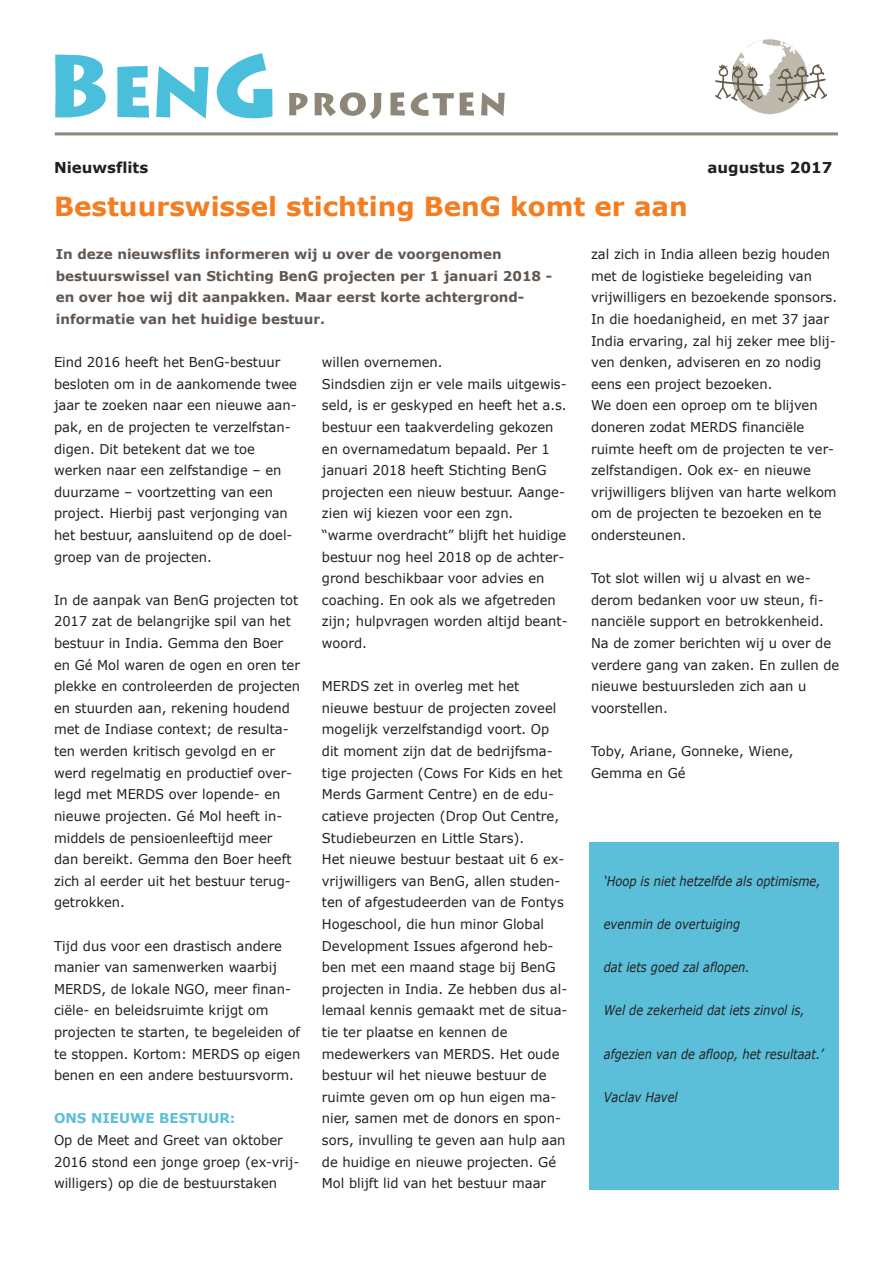
<style>
.page{position:relative;width:893px;height:1263px;background:#fff}
.page>*{position:absolute;margin:0;border:0;box-sizing:border-box;transform-origin:0 0}
.t1{font:700 26.25px "Verdana";color:#f47d21}
.t2{font:700 15px "Verdana";color:#231f20}
.t3{font:13.5px/21.6px "Verdana";color:#231f20}
.t4{font:700 13.5px/21.6px "Verdana";color:#615750}
.t5{font:italic 13.5px "Verdana";color:#231f20;scale:.85 1}
.t6{font:700 13.5px "Verdana";color:#5bbfda}
</style>
<div class="page">
<div style="left:589px;top:842px;width:250px;height:347px;background:#5bbfda"></div>
<svg style="left:289px;top:92px;width:216px;height:27px"></svg>
<svg style="left:55px;top:53px;width:217px;height:65px"></svg>
<hr style="left:55px;top:132px;width:783px;height:3px;background:#8e8677">
<svg style="left:715px;top:39px;width:112px;height:75px"></svg>
<p class="t2" style="left:54px;top:158px;width:96px">Nieuwsflits</p>
<p class="t2" style="left:708px;top:158px;width:126px">augustus 2017</p>
<h1 class="t1" style="left:54px;top:190px;width:635px">Bestuurswissel stichting BenG komt er aan</h1>
<p class="t4" style="left:56px;top:243px;width:498px">In deze nieuwsflits informeren wij u over de voorgenomen bestuurswissel van Stichting BenG projecten per 1 januari 2018 - en over hoe wij dit aanpakken. Maar eerst korte achtergrond - informatie van het huidige bestuur.</p>
<p class="t3" style="left:54px;top:351px;width:245px">Eind 2016 heeft het BenG-bestuur besloten om in de aankomende twee jaar te zoeken naar een nieuwe aan&shy;pak, en de projecten te verzelfstan&shy;digen. Dit betekent dat we toe werken naar een zelfstandige – en duurzame – voortzetting van een project. Hierbij past verjonging van het bestuur, aansluitend op de doel&shy;groep van de projecten.</p>
<p class="t3" style="left:54px;top:589px;width:248px">In de aanpak van BenG projecten tot<br>2017 zat de belangrijke spil van het bestuur in India. Gemma den Boer en Gé Mol waren de ogen en oren ter plekke en controleerden de projecten en stuurden aan, rekening houdend met de Indiase context; de resulta&shy;ten werden kritisch gevolgd en er werd regelmatig en productief over&shy;legd met MERDS over lopende- en nieuwe projecten. Gé Mol heeft in&shy;middels de pensioenleeftijd meer dan bereikt. Gemma den Boer heeft zich al eerder uit het bestuur terug&shy;getrokken.</p>
<p class="t3" style="left:54px;top:934px;width:248px">Tijd dus voor een drastisch andere manier van samenwerken waarbij MERDS, de lokale NGO, meer finan&shy;ciële- en beleidsruimte krijgt om projecten te starten, te begeleiden of te stoppen. Kortom: MERDS op eigen benen en een andere bestuursvorm.</p>
<p class="t6" style="left:54px;top:1110px;width:183px">ONS NIEUWE BESTUUR:</p>
<p class="t3" style="left:54px;top:1129px;width:247px">Op de Meet and Greet van oktober<br>2016 stond een jonge groep (ex-vrij&shy;willigers) op die de bestuurstaken</p>
<p class="t3" style="left:322px;top:351px;width:247px">willen overnemen.<br>Sindsdien zijn er vele mails uitgewis&shy;seld, is er geskyped en heeft het a.s. bestuur een taakverdeling gekozen en overnamedatum bepaald. Per 1 januari 2018 heeft Stichting BenG projecten een nieuw bestuur. Aange&shy;zien wij kiezen voor een zgn.<br>“warme overdracht” blijft het huidige bestuur nog heel 2018 op de achter&shy;grond beschikbaar voor advies en coaching. En ook als we afgetreden zijn; hulpvragen worden altijd beant&shy;woord.</p>
<p class="t3" style="left:322px;top:675px;width:247px">MERDS zet in overleg met het nieuwe bestuur de projecten zoveel mogelijk verzelfstandigd voort. Op dit moment zijn dat de bedrijfsma&shy;tige projecten (Cows For Kids en het Merds Garment Centre) en de edu&shy;catieve projecten (Drop Out Centre, Studiebeurzen en Little Stars).<br>Het nieuwe bestuur bestaat uit 6 ex&shy;vrijwilligers van BenG, allen studen&shy;ten of afgestudeerden van de Fontys Hogeschool, die hun minor Global Development Issues afgerond heb&shy;ben met een maand stage bij BenG projecten in India. Ze hebben dus al&shy;lemaal kennis gemaakt met de situa&shy;tie ter plaatse en kennen de medewerkers van MERDS. Het oude bestuur wil het nieuwe bestuur de ruimte geven om op hun eigen ma&shy;nier, samen met de donors en spon&shy;sors, invulling te geven aan hulp aan de huidige en nieuwe projecten. Gé Mol blijft lid van het bestuur maar</p>
<p class="t3" style="left:591px;top:243px;width:248px">zal zich in India alleen bezig houden met de logistieke begeleiding van vrijwilligers en bezoekende sponsors.<br>In die hoedanigheid, en met 37 jaar India ervaring, zal hij zeker mee blij&shy;ven denken, adviseren en zo nodig eens een project bezoeken.<br>We doen een oproep om te blijven doneren zodat MERDS financiële ruimte heeft om de projecten te ver&shy;zelfstandigen. Ook ex- en nieuwe vrijwilligers blijven van harte welkom om de projecten te bezoeken en te ondersteunen.</p>
<p class="t3" style="left:591px;top:567px;width:250px">Tot slot willen wij u alvast en we&shy;derom bedanken voor uw steun, fi&shy;nanciële support en betrokkenheid.<br>Na de zomer berichten wij u over de verdere gang van zaken. En zullen de nieuwe bestuursleden zich aan u voorstellen.</p>
<p class="t3" style="left:591px;top:740px;width:204px">Toby, Ariane, Gonneke, Wiene,<br>Gemma en Gé</p>
<p class="t5" style="left:604px;top:872px;width:257px">‘Hoop is niet hetzelfde als optimisme,</p>
<p class="t5" style="left:604px;top:915px;width:162px">evenmin de overtuiging</p>
<p class="t5" style="left:604px;top:958px;width:173px">dat iets goed zal aflopen.</p>
<p class="t5" style="left:604px;top:1002px;width:238px">Wel de zekerheid dat iets zinvol is,</p>
<p class="t5" style="left:604px;top:1045px;width:260px">afgezien van de afloop, het resultaat.’</p>
<p class="t5" style="left:604px;top:1088px;width:88px">Vaclav Havel</p>
</div>
